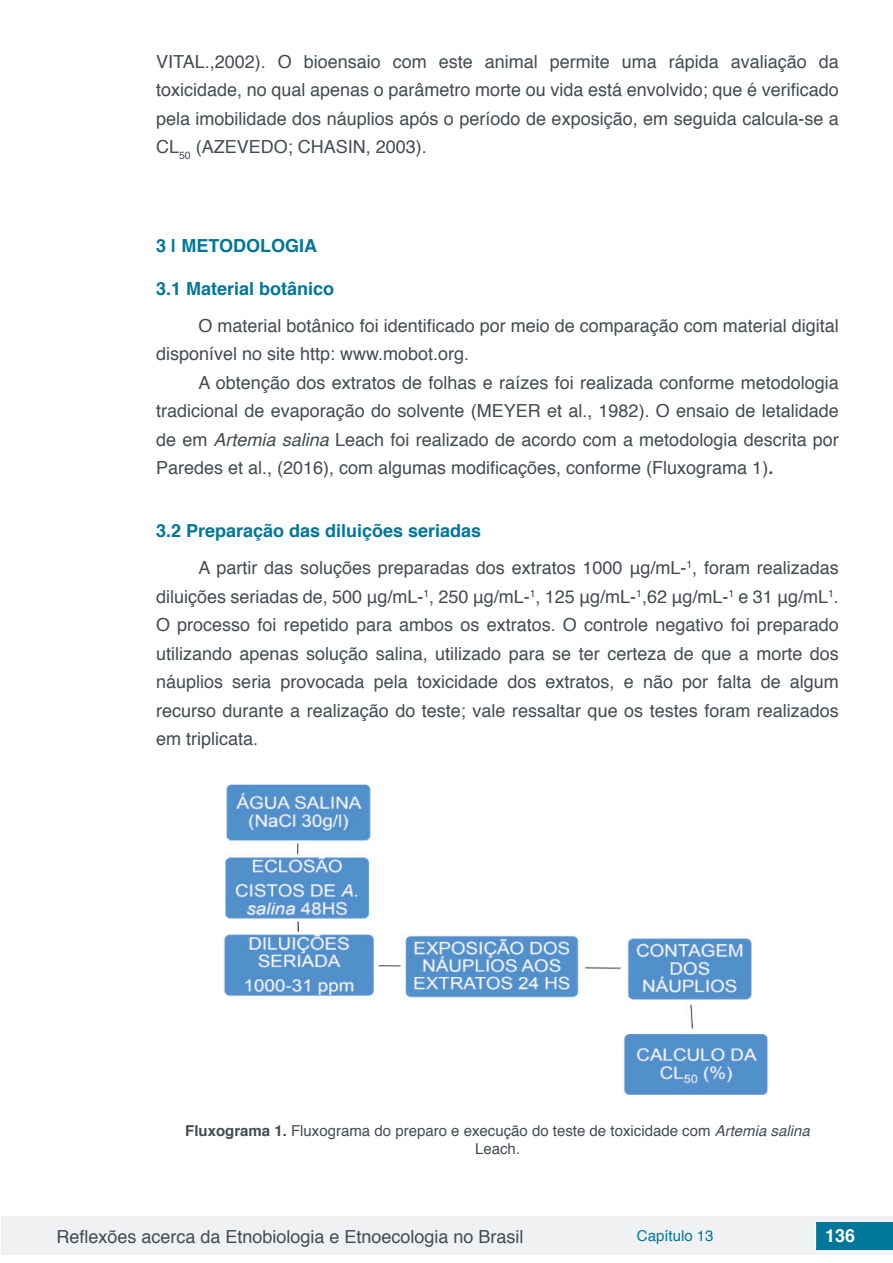
<style>
.page{position:relative;width:893px;height:1263px;background:#fff}
.page>*{position:absolute;margin:0;border:0;box-sizing:border-box;transform-origin:0 0}
.t1{font:18px/28.5px "Helvetica";color:#434c52;text-align:justify}
.t2{font:700 18px "Helvetica";color:#007699}
.t3{font:700 18px "Helvetica";color:#fff}
.t4{font:15px/18px "Helvetica";color:#434c52;text-align:center}
.t5{font:15px "Helvetica";color:#007699}
.s1{font-style:italic}
.s2{font-weight:700}
.s3{font-weight:700;color:#007699}
</style>
<div class="page">
<div style="left:1px;top:1216px;width:891px;height:38px;background:#f0f1f2"></div>
<div style="left:816px;top:1222px;width:77px;height:27px;background:#007699"></div>
<svg style="left:815px;top:1224px;width:1px;height:24px"></svg>
<img style="left:223px;top:784px;width:545px;height:311px">
<p class="t1" style="left:156px;top:47px;width:684px">VITAL.,2002). O bioensaio com este animal permite uma rápida avaliação da toxicidade, no qual apenas o parâmetro morte ou vida está envolvido; que é verificado pela imobilidade dos náuplios após o período de exposição, em seguida calcula-se a CL<sub>50</sub> (AZEVEDO; CHASIN, 2003).</p>
<p class="t2" style="left:156px;top:231px;width:163px">3 | METODOLOGIA</p>
<p class="t2" style="left:156px;top:274px;width:180px">3.1 Material botânico</p>
<p class="t1" style="left:156px;top:312px;width:684px;text-indent:43px">O material botânico foi identificado por meio de comparação com material digital disponível no site http: www.mobot.org.</p>
<p class="t1" style="left:156px;top:369px;width:684px;text-indent:43px">A obtenção dos extratos de folhas e raízes foi realizada conforme metodologia tradicional de evaporação do solvente (MEYER et al., 1982). O ensaio de letalidade de em <span class="s1">Artemia salina</span> Leach foi realizado de acordo com a metodologia descrita por Paredes et al., (2016), com algumas modificações, conforme (Fluxograma 1)<span class="s2">.</span></p>
<p class="t1" style="left:199px;top:513px;width:642px;line-height:37px;text-indent:-43px"><span class="s3">3.2 Preparação das diluições seriadas<br></span>A partir das soluções preparadas dos extratos 1000 μg/mL-<sup>1</sup>, foram realizadas</p>
<p class="t1" style="left:156px;top:583px;width:684px">diluições seriadas de, 500 μg/mL-<sup>1</sup>, 250 μg/mL-<sup>1</sup>, 125 μg/mL-<sup>1</sup>,62 μg/mL-<sup>1</sup> e 31 μg/mL<sup>1</sup>.<br>O processo foi repetido para ambos os extratos. O controle negativo foi preparado utilizando apenas solução salina, utilizado para se ter certeza de que a morte dos náuplios seria provocada pela toxicidade dos extratos, e não por falta de algum recurso durante a realização do teste; vale ressaltar que os testes foram realizados em triplicata.</p>
<p class="t4" style="left:185px;top:1122px;width:626px"><span class="s2">Fluxograma 1.</span> Fluxograma do preparo e execução do teste de toxicidade com <span class="s1">Artemia salina<br></span>Leach.</p>
<p class="t1" style="left:56px;top:1223px;width:469px">Reflexões acerca da Etnobiologia e Etnoecologia no Brasil</p>
<p class="t5" style="left:637px;top:1224px;width:78px">Capítulo 13</p>
<p class="t3" style="left:825px;top:1221px;width:32px">136</p>
</div>
